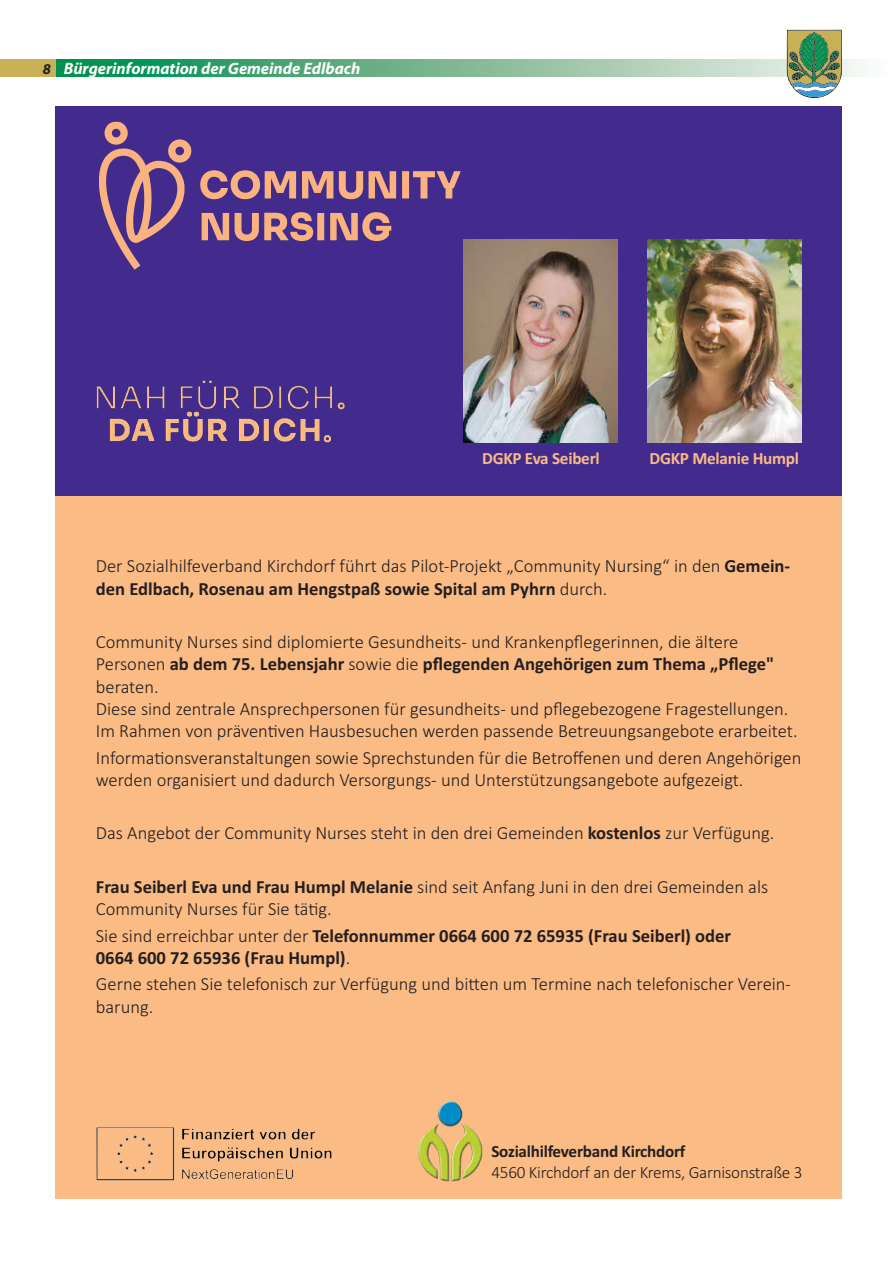
<style>
.page{position:relative;width:893px;height:1263px;background:#fff}
.page>*{position:absolute;margin:0;border:0;box-sizing:border-box;transform-origin:0 0}
.t1{font:300 18.6px/22.4px "Calibri";color:#231f20}
.t2{font:700 18.6px/22.4px "Calibri";color:#231f20}
.t3{font:300 17.1px/20.5px "Calibri";letter-spacing:-.015em;color:#231f20}
.t4{font:700 17.1px "Calibri";letter-spacing:-.015em;color:#fbbb85}
.t5{font:italic 700 16.5px "Myriad Pro";color:#fff}
.s1{font-size:15px;color:#231f20}
.s2{font-weight:700}
.s3{font-weight:300}
</style>
<div class="page">
<svg style="left:55px;top:60px;width:809px;height:17px;background:#72b891"></svg>
<svg style="left:787px;top:30px;width:55px;height:68px;background:#7f9b73"></svg>
<div style="left:0;top:60px;width:55px;height:17px;background:#c8b057"></div>
<div style="left:55px;top:106px;width:787px;height:391px;background:#422b8c"></div>
<svg style="left:235px;top:212px;width:78px;height:29px"></svg>
<svg style="left:202px;top:213px;width:27px;height:27px"></svg>
<svg style="left:330px;top:212px;width:61px;height:29px"></svg>
<div style="left:317px;top:213px;width:7px;height:27px;background:#fab37e"></div>
<svg style="left:369px;top:171px;width:27px;height:27px"></svg>
<div style="left:402px;top:171px;width:7px;height:27px;background:#fab37e"></div>
<svg style="left:413px;top:171px;width:48px;height:27px"></svg>
<svg style="left:302px;top:171px;width:31px;height:27px"></svg>
<svg style="left:339px;top:171px;width:24px;height:28px"></svg>
<svg style="left:200px;top:170px;width:96px;height:29px"></svg>
<svg style="left:99px;top:121px;width:93px;height:149px"></svg>
<div style="left:55px;top:497px;width:787px;height:702px;background:#fbbb85"></div>
<img style="left:96px;top:1127px;width:220px;height:54px">
<img style="left:418px;top:1101px;width:64px;height:80px">
<img style="left:464px;top:239px;width:154px;height:203px">
<img style="left:647px;top:239px;width:154px;height:203px">
<img style="left:97px;top:380px;width:248px;height:62px">
<p class="t5" style="left:43px;top:58px;width:319px"><span class="s1">8</span> Bürgerinformation der Gemeinde Edlbach</p>
<p class="t4" style="left:482px;top:446px;width:119px">DGKP Eva Seiberl</p>
<p class="t4" style="left:650px;top:446px;width:151px">DGKP Melanie Humpl</p>
<p class="t1" style="left:96px;top:555px;width:696px">Der Sozialhilfeverband Kirchdorf führt das Pilot-Projekt „Community Nursing“ in den <span class="s2">Gemein&shy;den Edlbach, Rosenau am Hengstpaß sowie Spital am Pyhrn</span> durch.</p>
<p class="t1" style="left:96px;top:630px;width:703px">Community Nurses sind diplomierte Gesundheits- und Krankenpflegerinnen, die ältere Personen <span class="s2">ab dem 75. Lebensjahr</span> sowie die <span class="s2">pflegenden Angehörigen zum Thema „Pflege" </span>beraten.<br>Diese sind zentrale Ansprechpersonen für gesundheits- und pflegebezogene Fragestellungen.<br>Im Rahmen von präventiven Hausbesuchen werden passende Betreuungsangebote erarbeitet.</p>
<p class="t1" style="left:96px;top:746px;width:707px">Informationsveranstaltungen sowie Sprechstunden für die Betroffenen und deren Angehörigen werden organisiert und dadurch Versorgungs- und Unterstützungsangebote aufgezeigt.</p>
<p class="t1" style="left:96px;top:822px;width:680px">Das Angebot der Community Nurses steht in den drei Gemeinden <span class="s2">kostenlos</span> zur Verfügung.</p>
<p class="t1" style="left:96px;top:875px;width:674px"><span class="s2">Frau Seiberl Eva und Frau Humpl Melanie</span> sind seit Anfang Juni in den drei Gemeinden als<br>Community Nurses für Sie tätig.</p>
<p class="t2" style="left:96px;top:924px;width:637px"><span class="s3">Sie sind erreichbar unter der</span> Telefonnummer 0664 600 72 65935 (Frau Seiberl) oder<br>0664 600 72 65936 (Frau Humpl)<span class="s3">.</span></p>
<p class="t1" style="left:96px;top:973px;width:697px">Gerne stehen Sie telefonisch zur Verfügung und bitten um Termine nach telefonischer Verein&shy;barung.</p>
<p class="t3" style="left:491px;top:1141px;width:313px"><span class="s2">Sozialhilfeverband Kirchdorf<br></span>4560 Kirchdorf an der Krems, Garnisonstraße 3</p>
</div>
